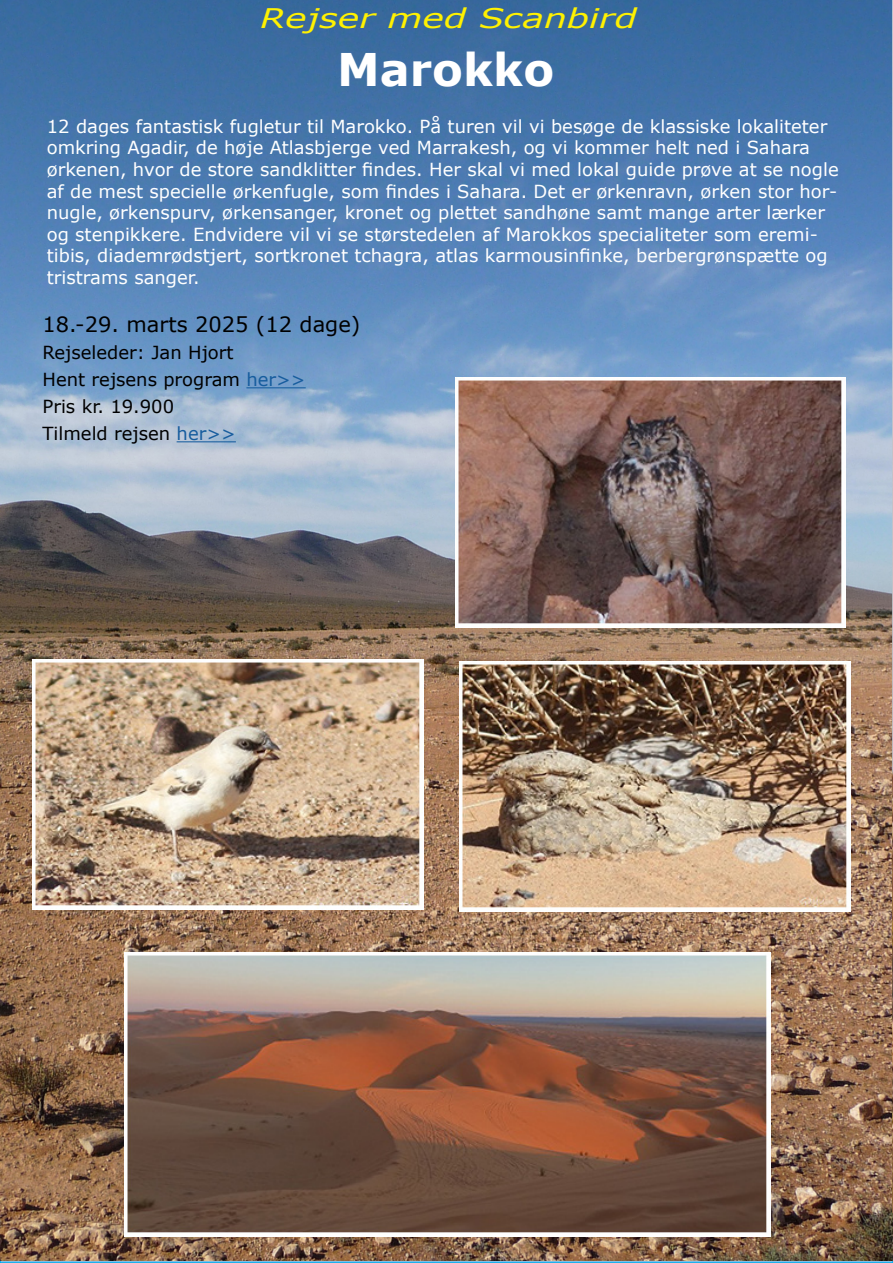
<style>
.page{position:relative;width:893px;height:1263px;background:#fff}
.page>*{position:absolute;margin:0;border:0;box-sizing:border-box;transform-origin:0 0}
.t1{font:700 45px "Verdana";color:#fff}
.t2{font:italic 27px "Verdana";color:#fff101;scale:1.33 1}
.t3{font:21px "Verdana";color:#000}
.t4{font:18px/21.6px "Verdana";color:#fff}
.t5{font:18px "Verdana";color:#000}
.s1{color:#175d9e}
</style>
<div class="page">
<svg style="left:0;top:1261px;width:893px;height:2px;background:#4db7e9"></svg>
<img style="left:0;top:0;width:893px;height:1261px">
<img style="left:125px;top:952px;width:645px;height:285px">
<img style="left:33px;top:659px;width:391px;height:250px">
<img style="left:459px;top:661px;width:391px;height:250px">
<img style="left:455px;top:378px;width:391px;height:250px">
<hr style="left:246px;top:387px;width:60px;height:1px;background:#175d9e">
<hr style="left:177px;top:441px;width:59px;height:1px;background:#175d9e">
<img style="left:892px;top:0;width:1px;height:1212px">
<p class="t2" style="left:260px;top:0;width:285px">Rejser med Scanbird</p>
<p class="t1" style="left:337px;top:38px;width:219px">Marokko</p>
<p class="t4" style="left:47px;top:115px;width:793px">12 dages fantastisk fugletur til Marokko. På turen vil vi besøge de klassiske lokaliteter omkring Agadir, de høje Atlasbjerge ved Marrakesh, og vi kommer helt ned i Sahara ørkenen, hvor de store sandklitter findes. Her skal vi med lokal guide prøve at se nogle af de mest specielle ørkenfugle, som findes i Sahara. Det er ørkenravn, ørken stor hor&shy;nugle, ørkenspurv, ørkensanger, kronet og plettet sandhøne samt mange arter lærker og stenpikkere. Endvidere vil vi se størstedelen af Marokkos specialiteter som eremi&shy;tibis, diademrødstjert, sortkronet tchagra, atlas karmousinfinke, berbergrønspætte og tristrams sanger.</p>
<p class="t3" style="left:43px;top:310px;width:319px">18.-29. marts 2025 (12 dage)</p>
<p class="t5" style="left:43px;top:340px;width:193px">Rejseleder: Jan Hjort</p>
<p class="t5" style="left:43px;top:367px;width:265px">Hent rejsens program <span class="s1">her&gt;&gt;</span></p>
<p class="t5" style="left:43px;top:394px;width:133px">Pris kr. 19.900</p>
<p class="t5" style="left:43px;top:421px;width:195px">Tilmeld rejsen <span class="s1">her&gt;&gt;</span></p>
</div>
